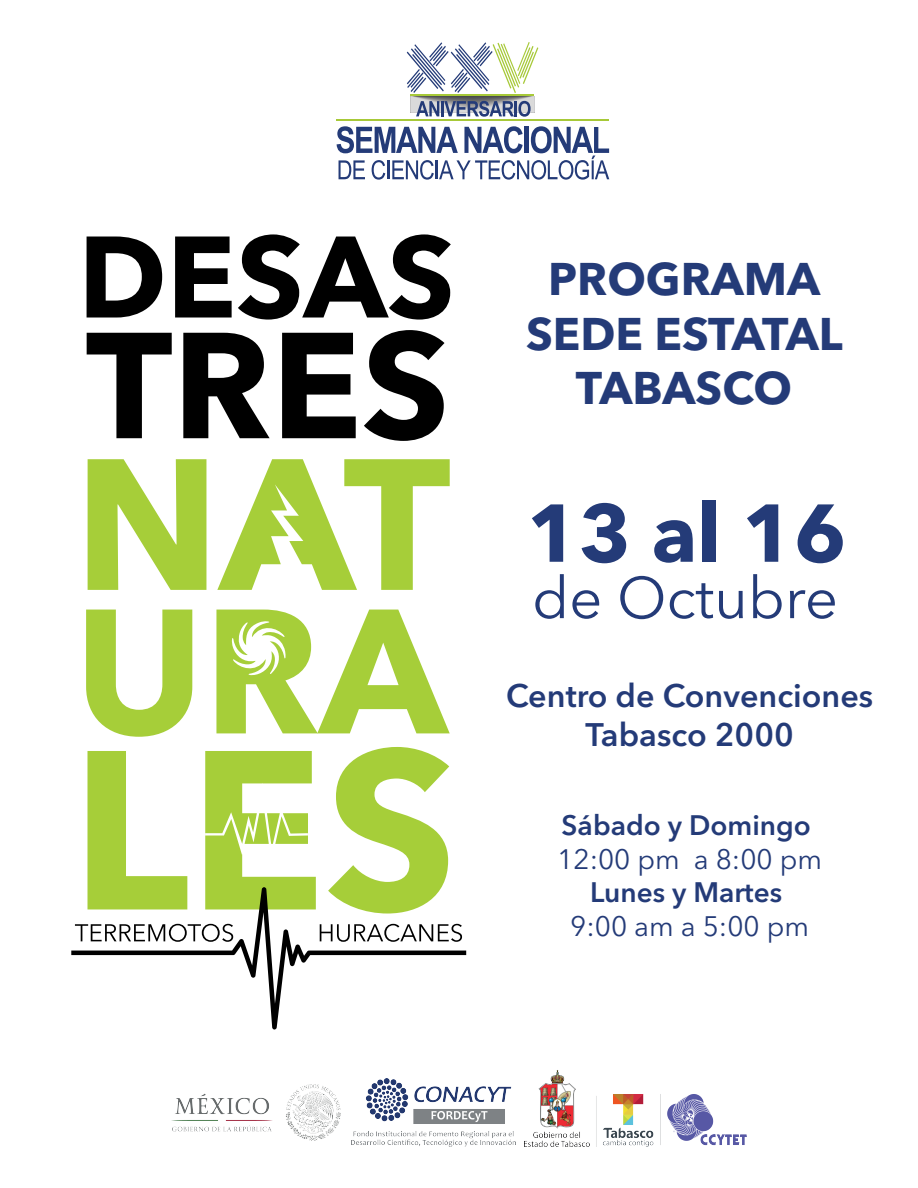
<style>
.page{position:relative;width:918px;height:1188px;background:#fff}
.page>*{position:absolute;margin:0;border:0;box-sizing:border-box;transform-origin:0 0}
.t1{font:700 81px "Avenir Next LT Pro";color:#243b78}
.t2{font:58.2px "Avenir Next LT Pro";color:#243b78}
.t3{font:700 45.3px/54.4px "Avenir Next LT Pro";color:#243b78;text-align:center}
.t4{font:600 32.4px/38.8px "Avenir Next LT Pro";color:#243b78;text-align:center}
.t5{font:27.9px "Avenir Next LT Pro";color:#243b78}
.t6{font:600 27.9px "Avenir Next LT Pro";color:#243b78}
</style>
<div class="page">
<img style="left:351px;top:1079px;width:165px;height:67px">
<img style="left:525px;top:1070px;width:222px;height:76px">
<img style="left:171px;top:1085px;width:169px;height:55px">
<svg style="left:87px;top:237px;width:75px;height:81px"></svg>
<svg style="left:175px;top:237px;width:57px;height:81px"></svg>
<svg style="left:238px;top:234px;width:213px;height:86px"></svg>
<svg style="left:87px;top:333px;width:85px;height:105px"></svg>
<svg style="left:183px;top:333px;width:87px;height:105px"></svg>
<svg style="left:282px;top:333px;width:74px;height:105px"></svg>
<svg style="left:364px;top:330px;width:80px;height:111px"></svg>
<svg style="left:88px;top:459px;width:118px;height:131px"></svg>
<svg style="left:86px;top:610px;width:106px;height:127px"></svg>
<svg style="left:88px;top:751px;width:99px;height:136px"></svg>
<svg style="left:332px;top:747px;width:117px;height:140px"></svg>
<svg style="left:217px;top:459px;width:233px;height:131px"></svg>
<svg style="left:216px;top:610px;width:234px;height:123px"></svg>
<svg style="left:205px;top:751px;width:111px;height:136px"></svg>
<svg style="left:71px;top:887px;width:395px;height:143px"></svg>
<hr style="left:336px;top:120px;width:273px;height:1px;background:#a7c938">
<svg style="left:407px;top:42px;width:131px;height:75px"></svg>
<svg style="left:337px;top:126px;width:272px;height:54px"></svg>
<h3 class="t3" style="left:526px;top:252px;width:318px">PROGRAMA<br>SEDE ESTATAL<br>TABASCO</h3>
<h1 class="t1" style="left:527px;top:484px;width:321px">13 al 16</h1>
<h2 class="t2" style="left:532px;top:563px;width:308px">de Octubre</h2>
<p class="t4" style="left:506px;top:676px;width:369px">Centro de Convenciones<br>Tabasco 2000</p>
<p class="t6" style="left:562px;top:808px;width:251px">Sábado y Domingo</p>
<p class="t5" style="left:557px;top:842px;width:266px">12:00 pm a 8:00 pm</p>
<p class="t6" style="left:590px;top:876px;width:194px">Lunes y Martes</p>
<p class="t5" style="left:570px;top:909px;width:240px">9:00 am a 5:00 pm</p>
</div>
